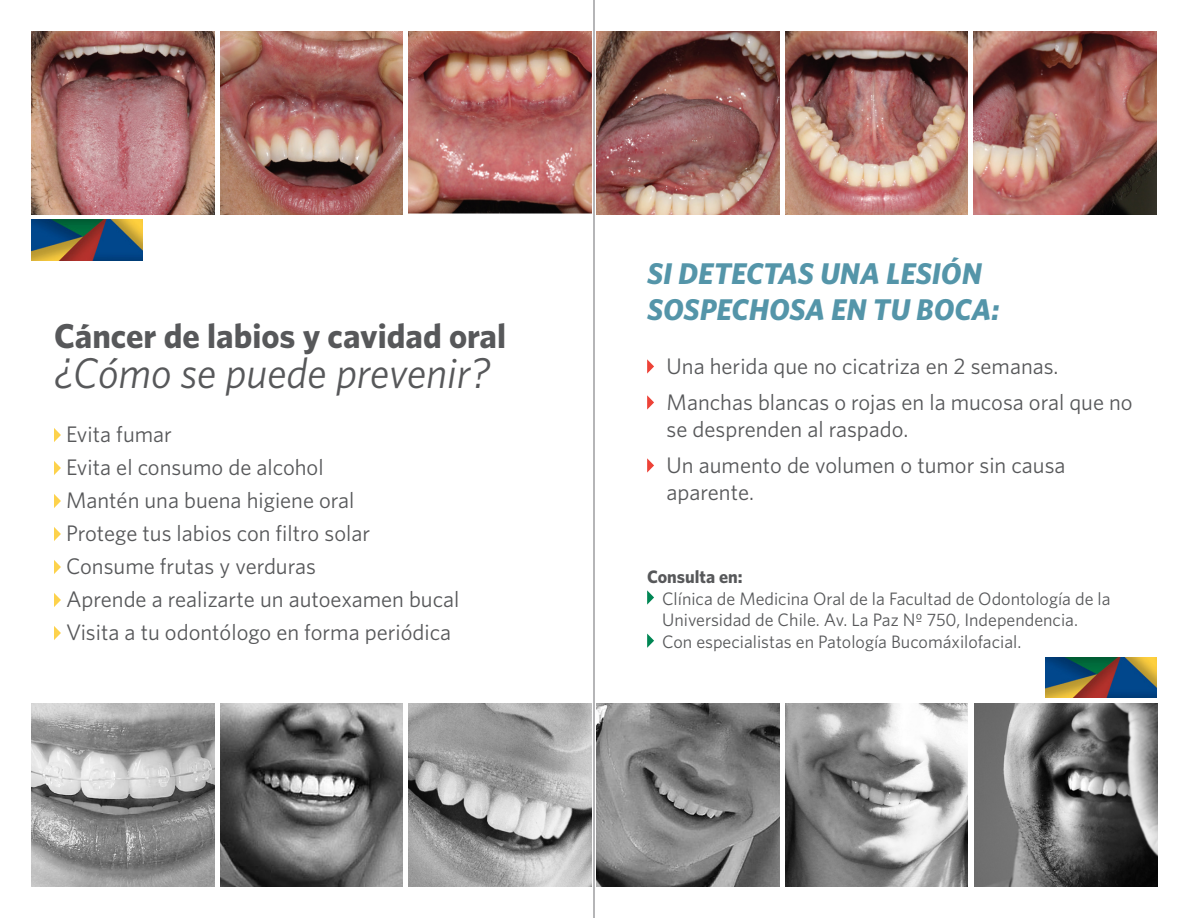
<style>
.page{position:relative;width:1188px;height:918px;background:#fff}
.page>*{position:absolute;margin:0;border:0;box-sizing:border-box;transform-origin:0 0}
.t1{font:italic 42.9px "Whitney";color:#57585a}
.t2{font:700 34.5px "Whitney";color:#57585a}
.t3{font:italic 700 30px "Whitney";color:#5495a9}
.t4{font:22.5px/27px "Whitney";color:#57585a}
.t5{font:18px/21.6px "Whitney";color:#57585a}
.t6{font:700 18px "Whitney";color:#57585a}
</style>
<div class="page">
<svg style="left:54px;top:428px;width:7px;height:14px"></svg>
<svg style="left:54px;top:461px;width:7px;height:14px"></svg>
<svg style="left:54px;top:494px;width:7px;height:14px"></svg>
<svg style="left:54px;top:527px;width:7px;height:14px"></svg>
<svg style="left:54px;top:560px;width:7px;height:14px"></svg>
<svg style="left:54px;top:593px;width:7px;height:14px"></svg>
<svg style="left:54px;top:626px;width:7px;height:14px"></svg>
<svg style="left:647px;top:359px;width:7px;height:15px"></svg>
<svg style="left:647px;top:395px;width:7px;height:15px"></svg>
<svg style="left:647px;top:458px;width:7px;height:15px"></svg>
<svg style="left:647px;top:590px;width:7px;height:15px"></svg>
<svg style="left:647px;top:634px;width:7px;height:14px"></svg>
<img style="left:32px;top:32px;width:183px;height:183px">
<img style="left:974px;top:703px;width:183px;height:183px">
<img style="left:597px;top:32px;width:182px;height:183px">
<img style="left:409px;top:703px;width:182px;height:183px">
<img style="left:220px;top:32px;width:183px;height:183px">
<img style="left:597px;top:703px;width:182px;height:183px">
<img style="left:785px;top:32px;width:183px;height:183px">
<img style="left:220px;top:703px;width:183px;height:183px">
<img style="left:409px;top:32px;width:182px;height:182px">
<img style="left:785px;top:703px;width:183px;height:183px">
<img style="left:973px;top:32px;width:183px;height:183px">
<img style="left:32px;top:703px;width:183px;height:183px">
<img style="left:32px;top:220px;width:110px;height:40px">
<img style="left:1046px;top:657px;width:110px;height:41px">
<hr style="left:594px;top:0;width:1px;height:918px;background:#6c6d70">
<p class="t2" style="left:54px;top:316px;width:454px">Cáncer de labios y cavidad oral</p>
<p class="t1" style="left:54px;top:348px;width:438px">¿Cómo se puede prevenir?</p>
<p class="t4" style="left:66px;top:420px;width:107px">Evita fumar</p>
<p class="t4" style="left:66px;top:453px;width:259px">Evita el consumo de alcohol</p>
<p class="t4" style="left:66px;top:486px;width:290px">Mantén una buena higiene oral</p>
<p class="t4" style="left:66px;top:519px;width:306px">Protege tus labios con filtro solar</p>
<p class="t4" style="left:66px;top:552px;width:251px">Consume frutas y verduras</p>
<p class="t4" style="left:66px;top:585px;width:395px">Aprende a realizarte un autoexamen bucal</p>
<p class="t4" style="left:66px;top:618px;width:387px">Visita a tu odontólogo en forma periódica</p>
<p class="t3" style="left:647px;top:255px;width:336px">SI DETECTAS UNA LESIÓN</p>
<p class="t3" style="left:647px;top:291px;width:354px">SOSPECHOSA EN TU BOCA:</p>
<p class="t4" style="left:667px;top:352px;width:393px">Una herida que no cicatriza en 2 semanas.</p>
<p class="t4" style="left:667px;top:388px;width:468px">Manchas blancas o rojas en la mucosa oral que no se desprenden al raspado.</p>
<p class="t4" style="left:667px;top:451px;width:400px">Un aumento de volumen o tumor sin causa aparente.</p>
<p class="t6" style="left:647px;top:566px;width:97px">Consulta en:</p>
<p class="t5" style="left:662px;top:587px;width:450px">Clínica de Medicina Oral de la Facultad de Odontología de la<br>Universidad de Chile. Av. La Paz Nº 750, Independencia.</p>
<p class="t5" style="left:662px;top:630px;width:361px">Con especialistas en Patología Bucomáxilofacial.</p>
</div>
